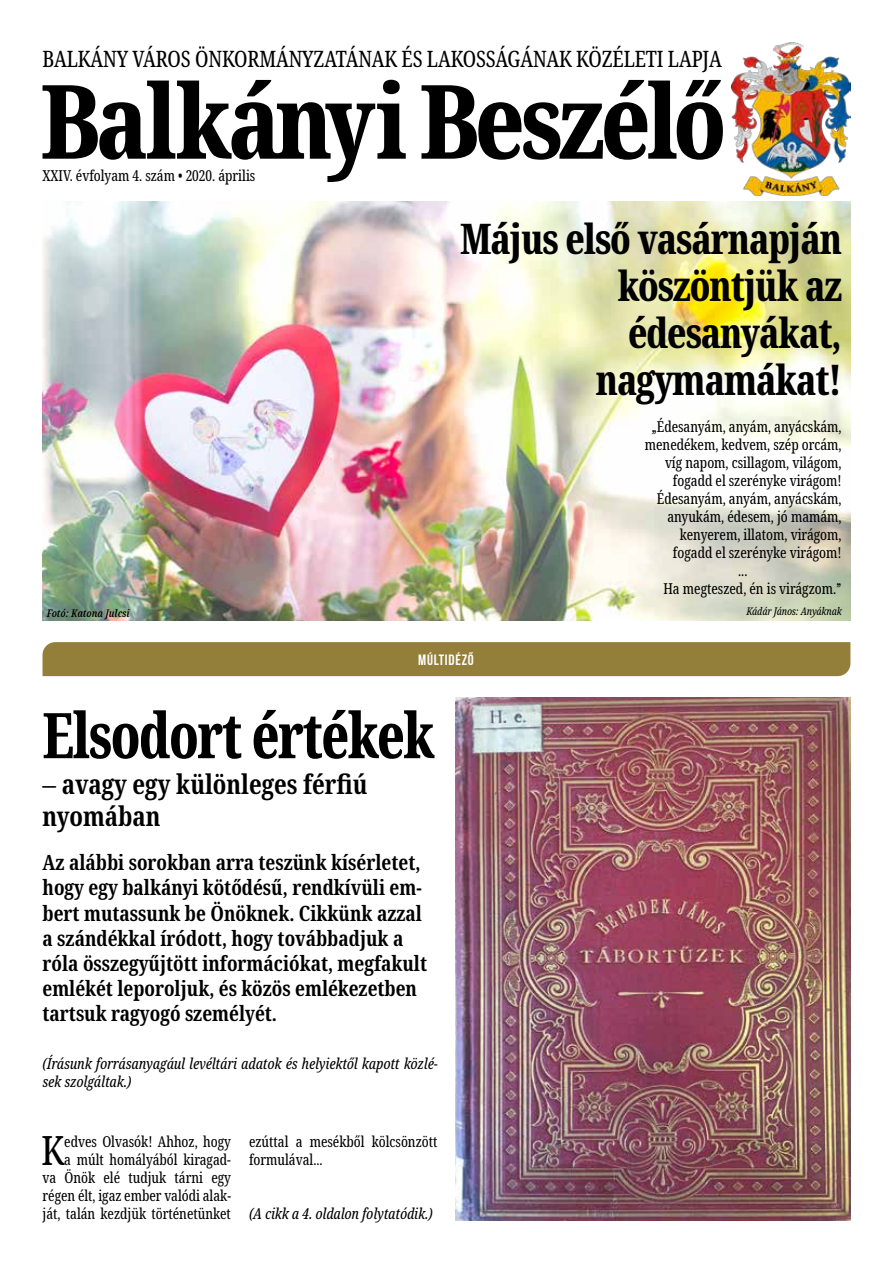
<style>
.page{position:relative;width:893px;height:1263px;background:#fff}
.page>*{position:absolute;margin:0;border:0;box-sizing:border-box;transform-origin:0 0}
.t1{font:800 extra-condensed 63px "Noto Serif";letter-spacing:-.025em;color:#000;scale:.91 1}
.t2{font:800 extra-condensed 42px/47px "Noto Serif";letter-spacing:-.025em;color:#000;text-align:right;scale:.95 1}
.t3{font:extra-condensed 40.2px "Noto Serif";color:#000}
.t4{font:700 extra-condensed 27px/32.4px "Noto Serif";color:#000}
.t5{font:extra-condensed 22.5px "Noto Serif";letter-spacing:-.005em;color:#000}
.t6{font:700 extra-condensed 21px/25.2px "Noto Serif";color:#000}
.t7{font:extra-condensed 15px/18px "Noto Serif";color:#000;text-align:right}
.t8{font:italic extra-condensed 15px/18px "Noto Serif";color:#000}
.t9{font:15px "Bebas Neue";letter-spacing:.05em;color:#fff}
.t10{font:italic extra-condensed 10.5px "Noto Serif";color:#000}
.t11{font:italic 600 extra-condensed 10.5px "Noto Serif";letter-spacing:.01em;color:#000}
</style>
<div class="page">
<img style="left:731px;top:43px;width:119px;height:153px">
<svg style="left:43px;top:80px;width:680px;height:102px"></svg>
<img style="left:43px;top:202px;width:807px;height:419px">
<div style="left:43px;top:642px;width:807px;height:34px;background:#947f3a"></div>
<img style="left:455px;top:697px;width:395px;height:523px">
<h3 class="t5" style="left:43px;top:43px;width:681px">BALKÁNY VÁROS ÖNKORMÁNYZATÁNAK ÉS LAKOSSÁGÁNAK KÖZÉLETI LAPJA</h3>
<p class="t7" style="left:43px;top:167px;width:214px">XXIV. évfolyam 4. szám • 2020. április</p>
<p class="t11" style="left:47px;top:605px;width:84px">Fotó: Katona Julcsi</p>
<h2 class="t2" style="left:460px;top:216px;width:403px">Május első vasárnapján köszöntjük az édesanyákat, nagymamákat!</h2>
<p class="t9" style="left:418px;top:651px;width:57px">MÚLTIDÉZŐ</p>
<p class="t7" style="left:651px;top:418px;width:192px">„Édesanyám, anyám, anyácskám,</p>
<p class="t7" style="left:645px;top:436px;width:198px">menedékem, kedvem, szép orcám,</p>
<p class="t7" style="left:665px;top:454px;width:178px">víg napom, csillagom, világom,</p>
<p class="t7" style="left:673px;top:472px;width:170px">fogadd el szerényke virágom!</p>
<p class="t7" style="left:657px;top:490px;width:186px">Édesanyám, anyám, anyácskám,</p>
<p class="t7" style="left:667px;top:508px;width:176px">anyukám, édesem, jó mamám,</p>
<p class="t7" style="left:680px;top:526px;width:163px">kenyerem, illatom, virágom,</p>
<p class="t7" style="left:673px;top:544px;width:170px">fogadd el szerényke virágom!</p>
<p class="t7" style="left:738px;top:562px;width:11px">...</p>
<p class="t7" style="left:663px;top:580px;width:180px">Ha megteszed, én is virágzom.”</p>
<p class="t10" style="left:746px;top:604px;width:97px">Kádár János: Anyáknak</p>
<h1 class="t1" style="left:43px;top:691px;width:432px">Elsodort értékek</h1>
<h3 class="t4" style="left:43px;top:769px;width:327px">– avagy egy különleges férfiú nyomában</h3>
<p class="t6" style="left:43px;top:850px;width:386px">Az alábbi sorokban arra teszünk kísérletet, hogy egy balkányi kötődésű, rendkívüli em&shy;bert mutassunk be Önöknek. Cikkünk azzal a szándékkal íródott, hogy továbbadjuk a róla összegyűjtött információkat, megfakult emlékét leporoljuk, és közös emlékezetben tartsuk ragyogó személyét.</p>
<p class="t8" style="left:43px;top:1055px;width:396px">(Írásunk forrásanyagául levéltári adatok és helyiektől kapott közlé&shy;sek szolgáltak.)</p>
<p class="t7" style="left:43px;top:1133px;width:190px">edves Olvasók! Ahhoz, hogy<br>a múlt homályából kiragad-<br>va Önök elé tudjuk tárni egy régen élt, igaz ember valódi alak&shy;ját, talán kezdjük történetünket</p>
<p class="t7" style="left:249px;top:1133px;width:190px;text-align:left">ezúttal a mesékből kölcsönzött formulával...</p>
<h3 class="t3" style="left:41px;top:1123px;width:24px">K</h3>
<p class="t8" style="left:249px;top:1205px;width:185px">(A cikk a 4. oldalon folytatódik.)</p>
</div>
